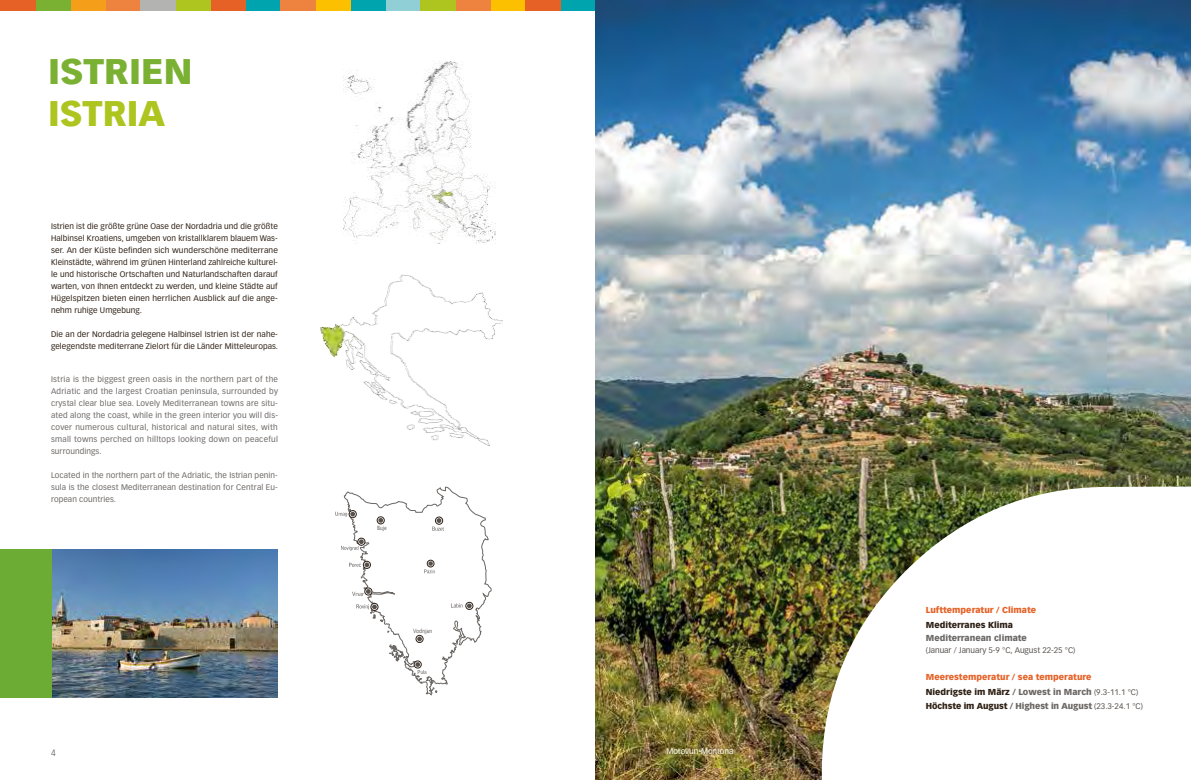
<style>
.page{position:relative;width:1191px;height:780px;background:#fff}
.page>*{position:absolute;margin:0;border:0;box-sizing:border-box;transform-origin:0 0}
.t1{font:900 35px "Vectora";color:#7bb132}
.t2{font:900 35px "Vectora";color:#aec41f}
.t3{font:300 9px "Vectora";color:#57514d}
.t4{font:900 8.5px/14.8px "Vectora";color:#e56126}
.t5{font:900 8.5px "Vectora";letter-spacing:-.01em;color:#6b6764}
.t6{font:900 8.5px "Vectora";color:#2e2014}
.t7{font:8px/12px "Vectora";letter-spacing:.01em;color:#2e2014;text-align:justify}
.t8{font:8px/12px "Vectora";letter-spacing:.02em;color:#6b6764;text-align:justify}
.t9{font:8px "Vectora";color:#57514d}
.t10{font:8px "Vectora";color:#fff}
.t11{font:5.8px "Lucida Sans";letter-spacing:-.03em;color:#6b6764;scale:.86 1}
.s1{color:#2e2014}
.s2{color:#6b6764}
.s3{font-weight:400;font-size:8px;color:#57514d}
</style>
<div class="page">
<div style="left:105px;top:0;width:35px;height:10px;background:#ed833f"></div>
<div style="left:385px;top:0;width:35px;height:10px;background:#90cfd5"></div>
<div style="left:245px;top:0;width:35px;height:10px;background:#00a4af"></div>
<div style="left:491px;top:0;width:35px;height:10px;background:#fcc000"></div>
<div style="left:70px;top:0;width:35px;height:10px;background:#f49e1a"></div>
<div style="left:350px;top:0;width:35px;height:10px;background:#00a4af"></div>
<div style="left:560px;top:0;width:35px;height:10px;background:#00a4af"></div>
<div style="left:210px;top:0;width:35px;height:10px;background:#e56126"></div>
<div style="left:456px;top:0;width:35px;height:10px;background:#ed833f"></div>
<div style="left:35px;top:0;width:35px;height:10px;background:#7bb132"></div>
<div style="left:315px;top:0;width:35px;height:10px;background:#fcc000"></div>
<div style="left:525px;top:0;width:35px;height:10px;background:#e56126"></div>
<div style="left:175px;top:0;width:35px;height:10px;background:#aec41f"></div>
<div style="left:420px;top:0;width:36px;height:10px;background:#aec41f"></div>
<div style="left:0;top:0;width:35px;height:10px;background:#e56126"></div>
<div style="left:280px;top:0;width:35px;height:10px;background:#ed833f"></div>
<div style="left:140px;top:0;width:35px;height:10px;background:#b3b3b1"></div>
<img style="left:595px;top:0;width:596px;height:780px">
<svg style="left:821px;top:486px;width:370px;height:294px"></svg>
<img style="left:321px;top:275px;width:181px;height:171px">
<img style="left:51px;top:549px;width:227px;height:148px">
<div style="left:0;top:549px;width:51px;height:148px;background:#6dac34"></div>
<svg style="left:335px;top:486px;width:156px;height:209px"></svg>
<h1 class="t1" style="left:48px;top:50px;width:146px">ISTRIEN</h1>
<h1 class="t2" style="left:48px;top:92px;width:118px">ISTRIA</h1>
<p class="t7" style="left:51px;top:220px;width:228px">Istrien ist die größte grüne Oase der Nordadria und die größte Halbinsel Kroatiens, umgeben von kristallklarem blauem Was&shy;ser. An der Küste befinden sich wunderschöne mediterrane Kleinstädte, während im grünen Hinterland zahlreiche kulturel&shy;le und historische Ortschaften und Naturlandschaften darauf warten, von Ihnen entdeckt zu werden, und kleine Städte auf Hügelspitzen bieten einen herrlichen Ausblick auf die ange&shy;nehm ruhige Umgebung.</p>
<p class="t7" style="left:51px;top:328px;width:229px">Die an der Nordadria gelegene Halbinsel Istrien ist der nahe&shy;gelegendste mediterrane Zielort für die Länder Mitteleuropas.</p>
<p class="t8" style="left:51px;top:373px;width:228px">Istria is the biggest green oasis in the northern part of the Adriatic and the largest Croatian peninsula, surrounded by crystal clear blue sea. Lovely Mediterranean towns are situ&shy;ated along the coast, while in the green interior you will dis&shy;cover numerous cultural, historical and natural sites, with small towns perched on hilltops looking down on peaceful surroundings.</p>
<p class="t8" style="left:51px;top:469px;width:228px">Located in the northern part of the Adriatic, the Istrian penin&shy;sula is the closest Mediterranean destination for Central Eu&shy;ropean countries.</p>
<p class="t3" style="left:51px;top:747px;width:6px">4</p>
<p class="t11" style="left:377px;top:525px;width:13px">Buje</p>
<p class="t11" style="left:413px;top:628px;width:24px">Vodnjan</p>
<p class="t10" style="left:666px;top:746px;width:69px">Motovun-Montona</p>
<p class="t4" style="left:926px;top:602px;width:112px">Lufttemperatur / Climate</p>
<p class="t6" style="left:926px;top:619px;width:89px">Mediterranes Klima</p>
<p class="t5" style="left:926px;top:632px;width:103px">Mediterranean climate</p>
<p class="t9" style="left:926px;top:645px;width:151px">(Januar / January 5-9 °C, August 22-25 °C)</p>
<p class="t4" style="left:926px;top:669px;width:214px">Meerestemperatur / sea temperature<br><span class="s1">Niedrigste im März</span> <span class="s2">/ Lowest in March</span> <span class="s3">(9.3-11.1 °C)</span></p>
<p class="t5" style="left:926px;top:700px;width:218px"><span class="s1">Höchste im August</span> / Highest in August <span class="s3">(23.3-24.1 °C)</span></p>
</div>
